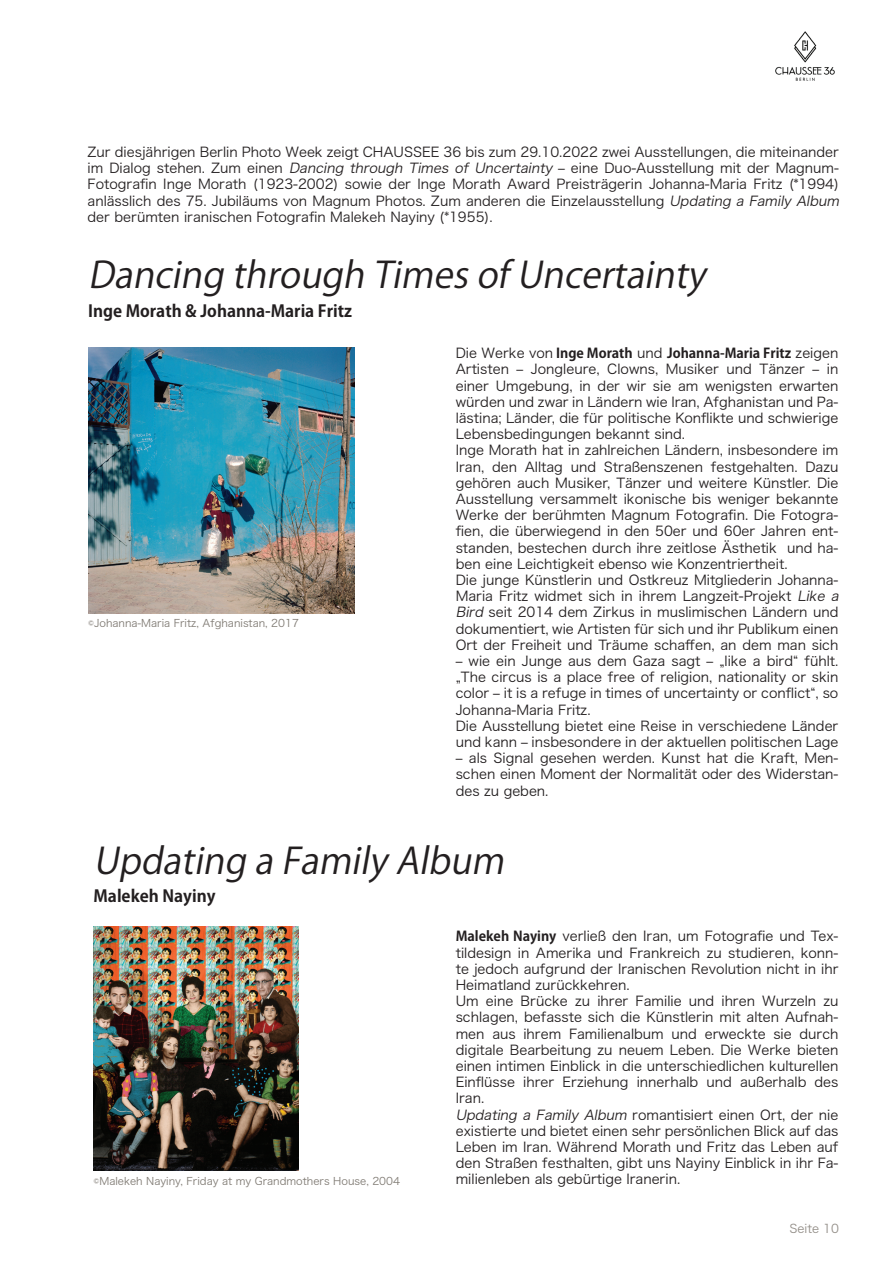
<style>
.page{position:relative;width:893px;height:1263px;background:#fff}
.page>*{position:absolute;margin:0;border:0;box-sizing:border-box;transform-origin:0 0}
.t1{font:italic 36px "Koz Go Pr 6 N";color:#231f20}
.t2{font:700 16.5px "Koz Go Pr 6 N";color:#231f20}
.t3{font:13.5px/16.2px "Hira Kaku Pro N W3";color:#231f20}
.t4{font:700 13.5px "Koz Go Pr 6 N";color:#231f20}
.t5{font:12px "Hira Kaku Pro N W3";color:#948f89}
.t6{font:10.5px "Hira Kaku Pro N W3";color:#807b74}
.s1{font-style:italic}
.s2{font-family:"Hira Kaku Pro N W3";font-weight:400}
.s3{font-family:"Koz Go Pr 6 N";font-weight:700}
</style>
<div class="page">
<img style="left:775px;top:31px;width:60px;height:50px">
<img style="left:88px;top:347px;width:267px;height:267px">
<img style="left:94px;top:926px;width:205px;height:244px">
<p class="t3" style="left:88px;top:143px;width:757px">Zur diesjährigen Berlin Photo Week zeigt CHAUSSEE 36 bis zum 29.10.2022 zwei Ausstellungen, die miteinander im Dialog stehen. Zum einen <span class="s1">Dancing through Times of Uncertainty</span> – eine Duo-Ausstellung mit der Magnum-Fotografin Inge Morath (1923-2002) sowie der Inge Morath Award Preisträgerin Johanna-Maria Fritz (*1994) anlässlich des 75. Jubiläums von Magnum Photos. Zum anderen die Einzelausstellung <span class="s1">Updating a Family Album </span>der berümten iranischen Fotografin Malekeh Nayiny (*1955).</p>
<h1 class="t1" style="left:88px;top:255px;width:630px">Dancing through TimesofUncertainty</h1>
<p class="t2" style="left:88px;top:301px;width:265px">Inge Morath &amp; Johanna-Maria Fritz</p>
<p class="t6" style="left:88px;top:614px;width:212px">©Johanna-Maria Fritz, Afghanistan, 2017</p>
<p class="t4" style="left:456px;top:346px;width:384px"><span class="s2">Die Werke von</span> Inge Morath <span class="s2">und</span> Johanna-Maria Fritz <span class="s2">zeigen</span></p>
<p class="t3" style="left:456px;top:360px;width:388px">Artisten – Jongleure, Clowns, Musiker und Tänzer – in einer Umgebung, in der wir sie am wenigsten erwarten würden und zwar in Ländern wie Iran, Afghanistan und Pa&shy;lästina; Länder, die für politische Konflikte und schwierige Lebensbedingungen bekannt sind.<br>Inge Morath hat in zahlreichen Ländern, insbesondere im Iran, den Alltag und Straßenszenen festgehalten. Dazu gehören auch Musiker, Tänzer und weitere Künstler. Die Ausstellung versammelt ikonische bis weniger bekannte Werke der berühmten Magnum Fotografin. Die Fotogra&shy;fien, die überwiegend in den 50er und 60er Jahren ent&shy;standen, bestechen durch ihre zeitlose Ästhetik und ha&shy;ben eine Leichtigkeit ebenso wie Konzentriertheit.<br>Die junge Künstlerin und Ostkreuz Mitgliederin Johanna-Maria Fritz widmet sich in ihrem Langzeit-Projekt <span class="s1">Like a Bird</span> seit 2014 dem Zirkus in muslimischen Ländern und dokumentiert, wie Artisten für sich und ihr Publikum einen Ort der Freiheit und Träume schaffen, an dem man sich</p>
<p class="t3" style="left:456px;top:652px;width:384px">– wie ein Junge aus dem Gaza sagt – „like a bird“ fühlt. „The circus is a place free of religion, nationality or skin color – it is a refuge in times of uncertainty or conflict“, so Johanna-Maria Fritz.<br>Die Ausstellung bietet eine Reise in verschiedene Länder und kann – insbesondere in der aktuellen politischen Lage</p>
<p class="t3" style="left:456px;top:749px;width:384px;text-align:justify">– als Signal gesehen werden. Kunst hat die Kraft, Men&shy;schen einen Moment der Normalität oder des Widerstan&shy;des zu geben.</p>
<h1 class="t1" style="left:94px;top:840px;width:423px">Updating aFamilyAlbum</h1>
<p class="t2" style="left:94px;top:887px;width:123px">Malekeh Nayiny</p>
<p class="t6" style="left:94px;top:1171px;width:308px">©Malekeh Nayiny, Friday at my Grandmothers House, 2004</p>
<p class="t3" style="left:456px;top:927px;width:384px"><span class="s3">Malekeh Nayiny</span> verließ den Iran, um Fotografie und Tex&shy;tildesign in Amerika und Frankreich zu studieren, konn&shy;te jedoch aufgrund der Iranischen Revolution nicht in ihr Heimatland zurückkehren.<br>Um eine Brücke zu ihrer Familie und ihren Wurzeln zu schlagen, befasste sich die Künstlerin mit alten Aufnah&shy;men aus ihrem Familienalbum und erweckte sie durch digitale Bearbeitung zu neuem Leben. Die Werke bieten einen intimen Einblick in die unterschiedlichen kulturellen Einflüsse ihrer Erziehung innerhalb und außerhalb des Iran.<br><span class="s1">Updating a Family Album</span> romantisiert einen Ort, der nie existierte und bietet einen sehr persönlichen Blick auf das Leben im Iran. Während Morath und Fritz das Leben auf den Straßen festhalten, gibt uns Nayiny Einblick in ihr Fa&shy;milienleben als gebürtige Iranerin.</p>
<p class="t5" style="left:789px;top:1218px;width:51px">Seite 10</p>
</div>
